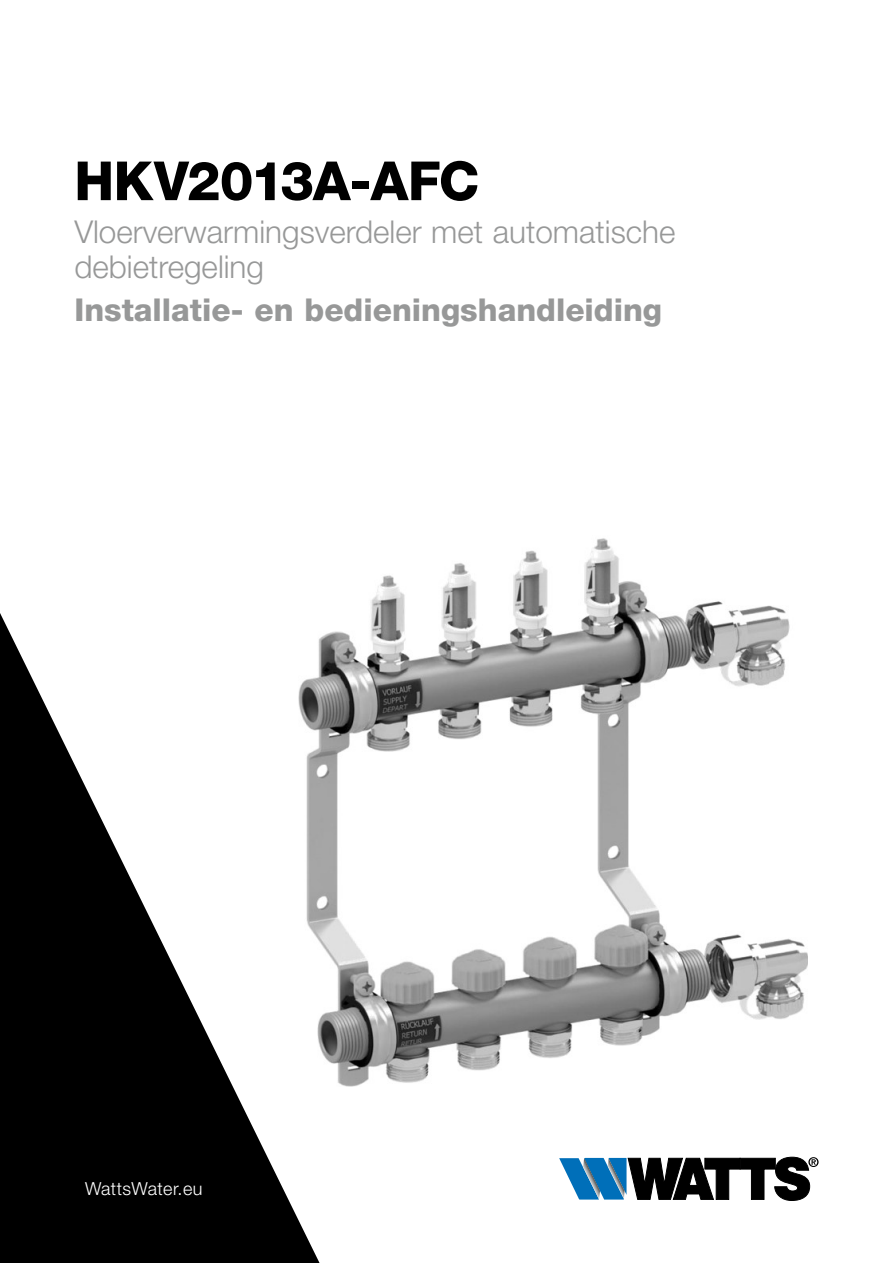
<style>
.page{position:relative;width:893px;height:1263px;background:#fff}
.page>*{position:absolute;margin:0;border:0;box-sizing:border-box;transform-origin:0 0}
.t1{font:800 54px "Helvetica Neue LT Std";letter-spacing:-.02em;color:#000}
.t2{font:300 31.5px/34.5px "Helvetica Neue LT Std";color:#979898}
.t3{font:800 31.5px "Helvetica Neue LT Std";color:#979898}
.t4{font:300 18px "Helvetica Neue LT Std";letter-spacing:.025em;color:#fff}
</style>
<div class="page">
<svg style="left:0;top:613px;width:320px;height:650px;fill:#000"></svg>
<img style="left:299px;top:538px;width:509px;height:548px">
<svg style="left:559px;top:1157px;width:260px;height:44px"></svg>
<h1 class="t1" style="left:74px;top:149px;width:406px">HKV2013A-AFC</h1>
<p class="t2" style="left:74px;top:214px;width:603px">Vloerverwarmingsverdeler met automatische debietregeling</p>
<p class="t3" style="left:74px;top:291px;width:589px">Installatie- en bedieningshandleiding</p>
<p class="t4" style="left:85px;top:1177px;width:119px">WattsWater.eu</p>
</div>
